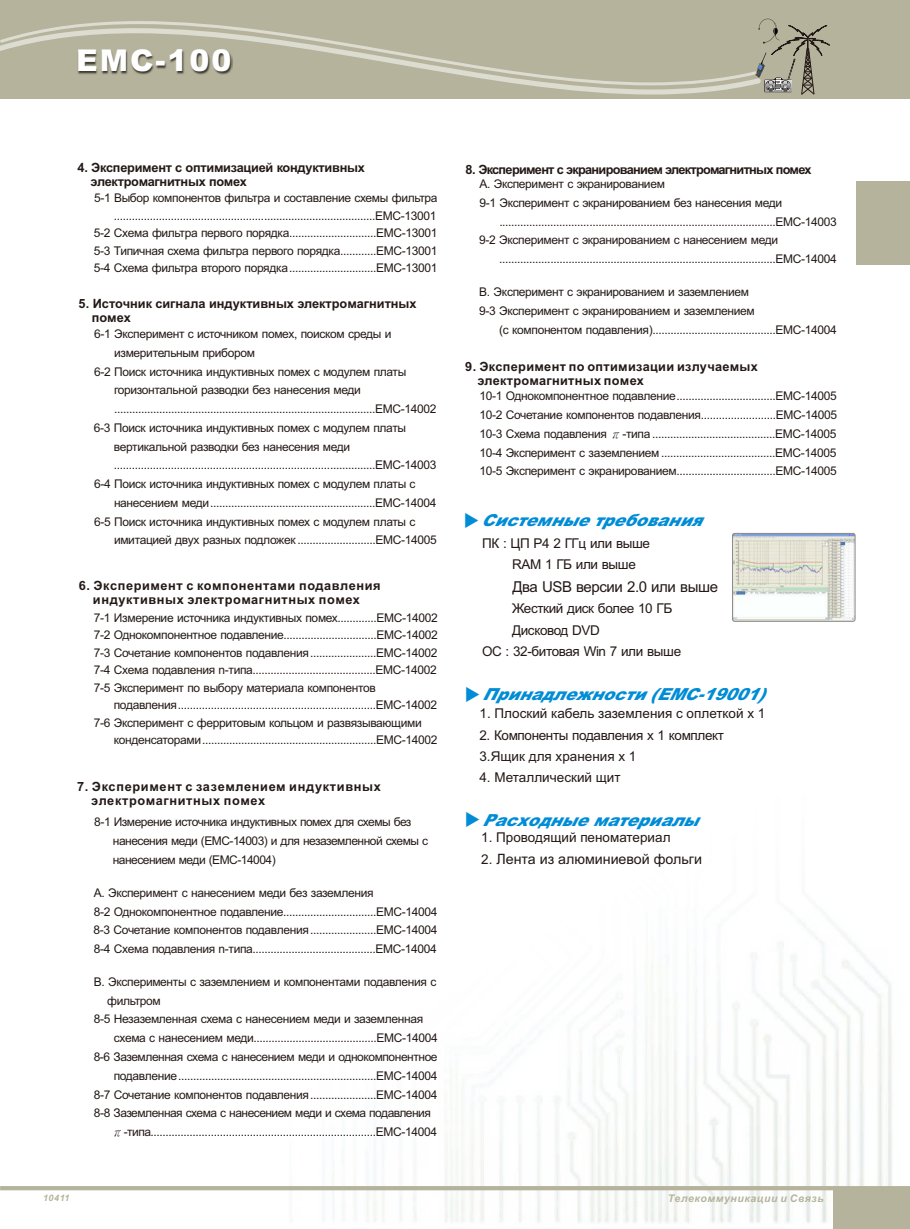
<style>
.page{position:relative;width:910px;height:1229px;background:#fff}
.page>*{position:absolute;margin:0;border:0;box-sizing:border-box;transform-origin:0 0}
.t1{font:900 30px "Arial";letter-spacing:.065em;color:#fff}
.t2{font:italic 900 16.5px "Arial";color:#008cd6}
.t3{font:15px "Arial";letter-spacing:-.03em;color:#231916}
.t4{font:14.25px "Arial";color:#231916}
.t5{font:13.5px/21.1px "Arial";letter-spacing:-.03em;color:#231916}
.t6{font:13.5px "Arial";color:#231916}
.t7{font:700 12.75px/14.2px "Arial";letter-spacing:.045em;color:#231916;text-align:center}
.t8{font:700 12.75px/14.2px "Arial";letter-spacing:-.02em;color:#231916}
.t9{font:700 12.75px/14.2px "Arial";letter-spacing:.05em;color:#231916}
.t10{font:700 12.75px/14.2px "Arial";letter-spacing:.02em;color:#231916}
.t11{font:700 12.75px/14.2px "Arial";color:#231916}
.t12{font:700 12.75px "Arial";letter-spacing:-.055em;color:#231916}
.t13{font:12px/17.4px "Arial";letter-spacing:-.03em;color:#231916}
.t14{font:italic 700 10.5px "Arial";letter-spacing:.055em;color:#b5b39c}
.t15{font:italic 700 9px "Arial";letter-spacing:.055em;color:#b5b39c}
.s1{font-family:"Ming Li U"}
.s2{font-size:13.5px}
</style>
<div class="page">
<img style="left:600px;top:923px;width:292px;height:300px">
<div style="left:0;top:0;width:910px;height:98px;background:#b5b39c"></div>
<div style="left:857px;top:181px;width:53px;height:84px;background:#b5b39c"></div>
<svg style="left:52px;top:21px;width:191px;height:7px"></svg>
<svg style="left:758px;top:19px;width:72px;height:76px"></svg>
<svg style="left:0;top:28px;width:761px;height:67px"></svg>
<hr style="left:0;top:1186px;width:910px;height:4px;background:#b5b39c">
<div style="left:833px;top:1188px;width:77px;height:41px;background:#b5b39c"></div>
<img style="left:76px;top:50px;width:156px;height:24px">
<img style="left:734px;top:533px;width:121px;height:87px">
<div style="left:732px;top:533px;width:123px;height:89px;border:1px solid #898989;border-radius:2px"></div>
<h1 class="t1" style="left:76px;top:50px;width:157px">EMC-100</h1>
<p class="t8" style="left:91px;top:161px;width:276px;text-indent:-13px">4. Эксперимент с оптимизацией кондуктивных электромагнитных помех</p>
<p class="t13" style="left:94px;top:191px;width:345px;text-align:right">5-1 Выбор компонентов фильтра и составление схемы фильтра .......................................................................................EMC-13001<br>5-2 Схема фильтра первого порядка.............................EMC-13001<br>5-3 Типичная схема фильтра первого порядка............EMC-13001<br>5-4 Схема фильтра второго порядка.............................EMC-13001</p>
<p class="t11" style="left:92px;top:297px;width:326px;text-indent:-13px">5. Источник сигнала индуктивных электромагнитных помех</p>
<p class="t13" style="left:94px;top:326px;width:299px">6-1 Эксперимент с источником помех, поиском среды и</p>
<p class="t13" style="left:114px;top:345px;width:142px">измерительным прибором</p>
<p class="t13" style="left:94px;top:364px;width:314px">6-2 Поиск источника индуктивных помех с модулем платы</p>
<p class="t13" style="left:114px;top:382px;width:248px">горизонтальной разводки без нанесения меди</p>
<p class="t13" style="left:114px;top:401px;width:324px">.......................................................................................EMC-14002</p>
<p class="t13" style="left:94px;top:420px;width:314px">6-3 Поиск источника индуктивных помех с модулем платы</p>
<p class="t13" style="left:114px;top:439px;width:238px">вертикальной разводки без нанесения меди</p>
<p class="t13" style="left:114px;top:457px;width:324px">.......................................................................................EMC-14003</p>
<p class="t13" style="left:94px;top:476px;width:323px">6-4 Поиск источника индуктивных помех с модулем платы с</p>
<p class="t13" style="left:114px;top:495px;width:324px">нанесением меди.......................................................EMC-14004</p>
<p class="t13" style="left:94px;top:514px;width:323px">6-5 Поиск источника индуктивных помех с модулем платы с</p>
<p class="t13" style="left:114px;top:533px;width:324px">имитацией двух разных подложек ..........................EMC-14005</p>
<p class="t7" style="left:79px;top:580px;width:303px">6. Эксперимент с компонентами подавления индуктивных электромагнитных помех</p>
<p class="t13" style="left:94px;top:610px;width:346px;text-align:justify">7-1 Измерение источника индуктивных помех.............EMC-14002<br>7-2 Однокомпонентное подавление...............................EMC-14002<br>7-3 Сочетание компонентов подавления......................EMC-14002<br>7-4 Схема подавления n-типа.........................................EMC-14002<br>7-5 Эксперимент по выбору материала компонентов</p>
<p class="t13" style="left:94px;top:697px;width:345px;text-indent:20px">подавления..................................................................EMC-14002<br>7-6 Эксперимент с ферритовым кольцом и развязывающими</p>
<p class="t13" style="left:114px;top:732px;width:325px">конденсаторами..........................................................EMC-14002</p>
<p class="t9" style="left:91px;top:780px;width:291px;text-indent:-14px">7. Эксперимент с заземлением индуктивных электромагнитных помех</p>
<p class="t13" style="left:113px;top:814px;width:317px;line-height:18.8px;text-indent:-19px">8-1 Измерение источника индуктивных помех для схемы без нанесения меди (EMC-14003) и для незаземленной схемы с нанесением меди (EMC-14004)</p>
<p class="t13" style="left:94px;top:884px;width:346px;line-height:18.8px">A. Эксперимент с нанесением меди без заземления<br>8-2 Однокомпонентное подавление...............................EMC-14004<br>8-3 Сочетание компонентов подавления......................EMC-14004<br>8-4 Схема подавления n-типа.........................................EMC-14004</p>
<p class="t13" style="left:94px;top:974px;width:344px">B. Эксперименты с заземлением и компонентами подавления с</p>
<p class="t13" style="left:107px;top:993px;width:55px">фильтром</p>
<p class="t13" style="left:94px;top:1012px;width:331px">8-5 Незаземленная схема с нанесением меди и заземленная</p>
<p class="t13" style="left:114px;top:1030px;width:325px">схема с нанесением меди.........................................EMC-14004</p>
<p class="t13" style="left:94px;top:1049px;width:345px">8-6 Заземленная схема с нанесением меди и однокомпонентное</p>
<p class="t13" style="left:114px;top:1068px;width:325px">подавление..................................................................EMC-14004</p>
<p class="t13" style="left:94px;top:1087px;width:345px">8-7 Сочетание компонентов подавления......................EMC-14004</p>
<p class="t13" style="left:94px;top:1105px;width:339px">8-8 Заземленная схема с нанесением меди и схема подавления</p>
<p class="t13" style="left:112px;top:1124px;width:327px"><span class="s1">π</span>-типа...........................................................................EMC-14004</p>
<p class="t12" style="left:465px;top:165px;width:348px">8. Эксперимент с экранированием электромагнитных помех</p>
<p class="t13" style="left:479px;top:176px;width:187px">A. Эксперимент с экранированием</p>
<p class="t13" style="left:479px;top:195px;width:304px">9-1 Эксперимент с экранированием без нанесения меди</p>
<p class="t13" style="left:499px;top:214px;width:339px">............................................................................................EMC-14003</p>
<p class="t13" style="left:479px;top:233px;width:301px">9-2 Эксперимент с экранированием с нанесением меди</p>
<p class="t13" style="left:499px;top:251px;width:339px">............................................................................................EMC-14004</p>
<p class="t13" style="left:479px;top:284px;width:271px">B. Эксперимент с экранированием и заземлением</p>
<p class="t13" style="left:479px;top:303px;width:277px">9-3 Эксперимент с экранированием и заземлением</p>
<p class="t13" style="left:499px;top:322px;width:339px">(с компонентом подавления).........................................EMC-14004</p>
<p class="t10" style="left:477px;top:360px;width:282px;text-indent:-12px">9. Эксперимент по оптимизации излучаемых электромагнитных помех</p>
<p class="t13" style="left:479px;top:388px;width:359px;line-height:18.8px;text-align:justify">10-1 Однокомпонентное подавление.................................EMC-14005<br>10-2 Сочетание компонентов подавления.........................EMC-14005<br>10-3 Схема подавления <span class="s1">π</span>-типа .........................................EMC-14005<br>10-4 Эксперимент с заземлением ......................................EMC-14005<br>10-5 Эксперимент с экранированием.................................EMC-14005</p>
<h2 class="t2" style="left:464px;top:514px;width:247px">◆ Системные требования</h2>
<p class="t5" style="left:512px;top:534px;width:140px;text-indent:-30px">ПК : ЦП P4 2 ГГц или выше<br>RAM 1 ГБ или выше</p>
<p class="t3" style="left:512px;top:581px;width:207px">Два USB версии 2.0 или выше</p>
<p class="t5" style="left:512px;top:599px;width:162px">Жесткий диск более 10 ГБ</p>
<p class="t5" style="left:512px;top:620px;width:89px">Дисковод DVD</p>
<p class="t5" style="left:482px;top:641px;width:201px">ОС : 32-битовая Win 7 или выше</p>
<h2 class="t2" style="left:465px;top:688px;width:309px">◆ Принадлежности (EMC-19001)</h2>
<p class="t6" style="left:479px;top:708px;width:287px">1. Плоский кабель заземления с оплеткой x 1</p>
<p class="t5" style="left:479px;top:725px;width:246px">2. Компоненты подавления x 1 комплект<br>3.Ящик для хранения x 1</p>
<p class="t6" style="left:479px;top:772px;width:143px">4. Металлический щит</p>
<h2 class="t2" style="left:465px;top:814px;width:242px">◆ Расходные материалы</h2>
<p class="t6" style="left:481px;top:832px;width:191px">1. Проводящий пеноматериал</p>
<p class="t4" style="left:481px;top:854px;width:222px"><span class="s2">2.</span> Лента из алюминиевой фольги</p>
<p class="t15" style="left:43px;top:1195px;width:28px">10411</p>
<p class="t14" style="left:668px;top:1194px;width:157px">Телекоммуникации и Связь</p>
</div>
